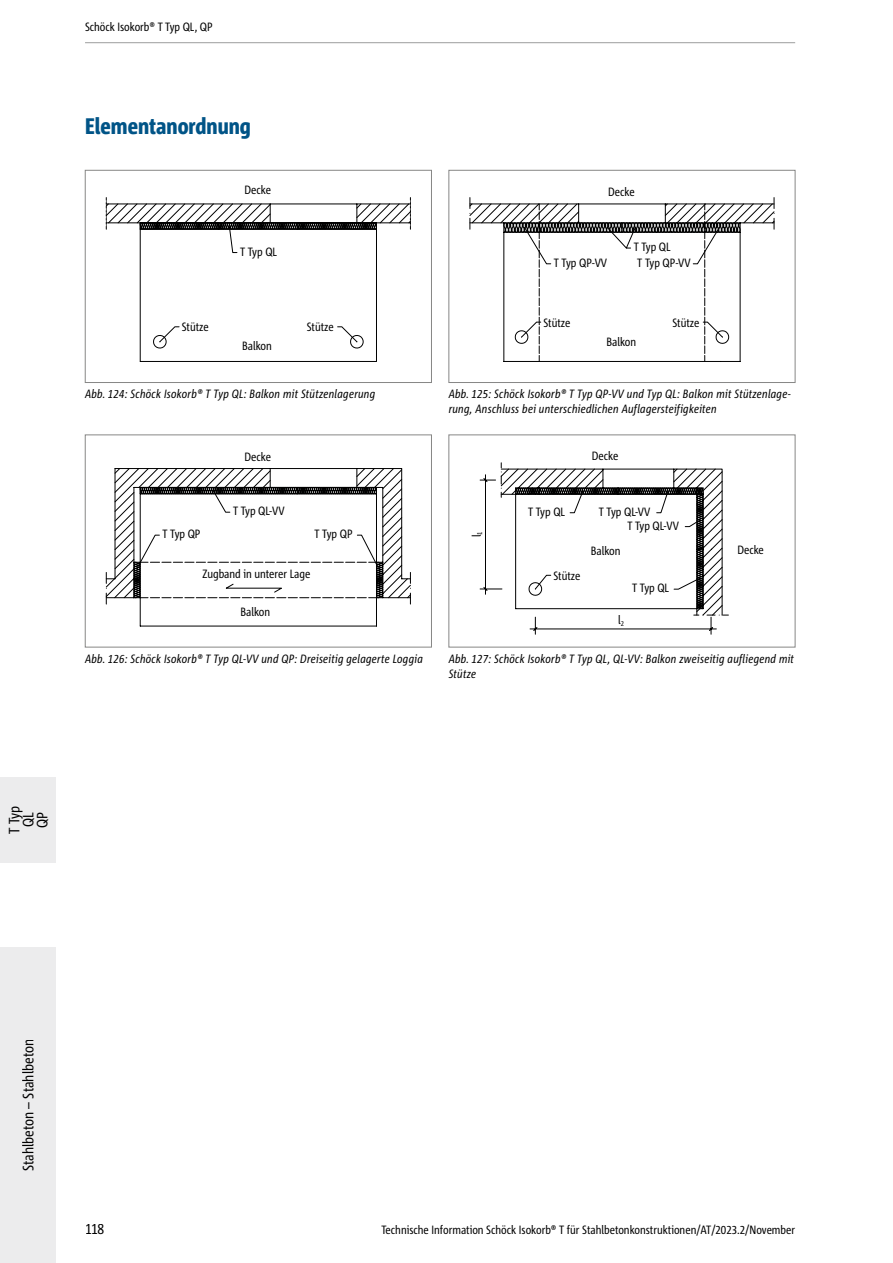
<style>
.page{position:relative;width:893px;height:1263px;background:#fff}
.page>*{position:absolute;margin:0;border:0;box-sizing:border-box;transform-origin:0 0}
.t1{font:800 condensed 22.5px "Corpid Schoeck";color:#005487}
.t2{font:condensed 15px/14.1px "Corpid Schoeck";color:#000;text-align:center}
.t3{font:italic condensed 12px/15px "Corpid Schoeck";letter-spacing:.02em;color:#000}
.t4{font:condensed 12px "Corpid Schoeck";color:#000}
</style>
<div class="page">
<div style="left:0;top:947px;width:55px;height:316px;background:#ececed"></div>
<div style="left:0;top:777px;width:55px;height:85px;background:#ececed"></div>
<hr style="left:85px;top:42px;width:710px;height:1px;background:#9c9d9d">
<svg style="left:105px;top:203px;width:272px;height:159px"></svg>
<svg style="left:153px;top:326px;width:27px;height:24px"></svg>
<svg style="left:106px;top:198px;width:305px;height:55px"></svg>
<div style="left:85px;top:170px;width:347px;height:213px;border:1px solid #878786"></div>
<svg style="left:469px;top:203px;width:306px;height:159px"></svg>
<div style="left:449px;top:170px;width:346px;height:213px;border:1px solid #878786"></div>
<svg style="left:105px;top:468px;width:306px;height:159px"></svg>
<div style="left:85px;top:435px;width:347px;height:212px;border:1px solid #878786"></div>
<svg style="left:480px;top:463px;width:248px;height:172px"></svg>
<p class="t4" style="left:85px;top:19px;width:129px">Schöck Isokorb® T Typ QL, QP</p>
<h1 class="t1" style="left:85px;top:112px;width:167px">Elementanordnung</h1>
<p class="t4" style="left:245px;top:182px;width:28px">Decke</p>
<p class="t4" style="left:608px;top:184px;width:28px">Decke</p>
<p class="t4" style="left:240px;top:244px;width:38px">T Typ QL</p>
<p class="t4" style="left:634px;top:239px;width:38px">T Typ QL</p>
<p class="t4" style="left:554px;top:255px;width:55px">T Typ QP-VV</p>
<p class="t4" style="left:637px;top:255px;width:55px">T Typ QP-VV</p>
<p class="t4" style="left:182px;top:320px;width:29px">Stütze</p>
<p class="t4" style="left:307px;top:320px;width:29px">Stütze</p>
<p class="t4" style="left:543px;top:315px;width:29px">Stütze</p>
<p class="t4" style="left:672px;top:315px;width:29px">Stütze</p>
<p class="t4" style="left:242px;top:338px;width:31px">Balkon</p>
<p class="t4" style="left:606px;top:334px;width:31px">Balkon</p>
<p class="t3" style="left:85px;top:387px;width:292px">Abb. 124: Schöck Isokorb® T Typ QL: Balkon mit Stützenlagerung</p>
<p class="t3" style="left:449px;top:387px;width:343px">Abb. 125: Schöck Isokorb® T Typ QP-VV und Typ QL: Balkon mit Stützenlage&shy;rung, Anschluss bei unterschiedlichen Auflagersteifigkeiten</p>
<p class="t4" style="left:245px;top:449px;width:28px">Decke</p>
<p class="t4" style="left:592px;top:448px;width:28px">Decke</p>
<p class="t4" style="left:233px;top:504px;width:53px">T Typ QL-VV</p>
<p class="t4" style="left:528px;top:504px;width:38px">T Typ QL</p>
<p class="t4" style="left:599px;top:504px;width:53px">T Typ QL-VV</p>
<p class="t4" style="left:162px;top:526px;width:40px">T Typ QP</p>
<p class="t4" style="left:315px;top:526px;width:40px">T Typ QP</p>
<p class="t4" style="left:469px;top:537px;width:7px;rotate:-90deg">l<sub>1</sub></p>
<p class="t4" style="left:627px;top:518px;width:53px">T Typ QL-VV</p>
<p class="t4" style="left:591px;top:543px;width:31px">Balkon</p>
<p class="t4" style="left:737px;top:542px;width:28px">Decke</p>
<p class="t4" style="left:202px;top:566px;width:109px">Zugband in unterer Lage</p>
<p class="t4" style="left:553px;top:568px;width:29px">Stütze</p>
<p class="t4" style="left:632px;top:580px;width:38px">T Typ QL</p>
<p class="t4" style="left:241px;top:605px;width:31px">Balkon</p>
<p class="t4" style="left:618px;top:612px;width:7px">l<sub>2</sub></p>
<p class="t3" style="left:85px;top:651px;width:339px">Abb. 126: Schöck Isokorb® T Typ QL-VV und QP: Dreiseitig gelagerte Loggia</p>
<p class="t3" style="left:449px;top:651px;width:347px">Abb. 127: Schöck Isokorb® T Typ QL, QL-VV: Balkon zweiseitig aufliegend mit<br>Stütze</p>
<p class="t2" style="left:7px;top:834px;width:30px;rotate:-90deg">T Typ<br>QL<br>QP</p>
<p class="t2" style="left:21px;top:1171px;width:134px;rotate:-90deg">Stahlbeton – Stahlbeton</p>
<p class="t2" style="left:85px;top:1222px;width:21px">118</p>
<p class="t4" style="left:381px;top:1222px;width:415px">Technische Information Schöck Isokorb® T für Stahlbetonkonstruktionen/AT/2023.2/November</p>
</div>
